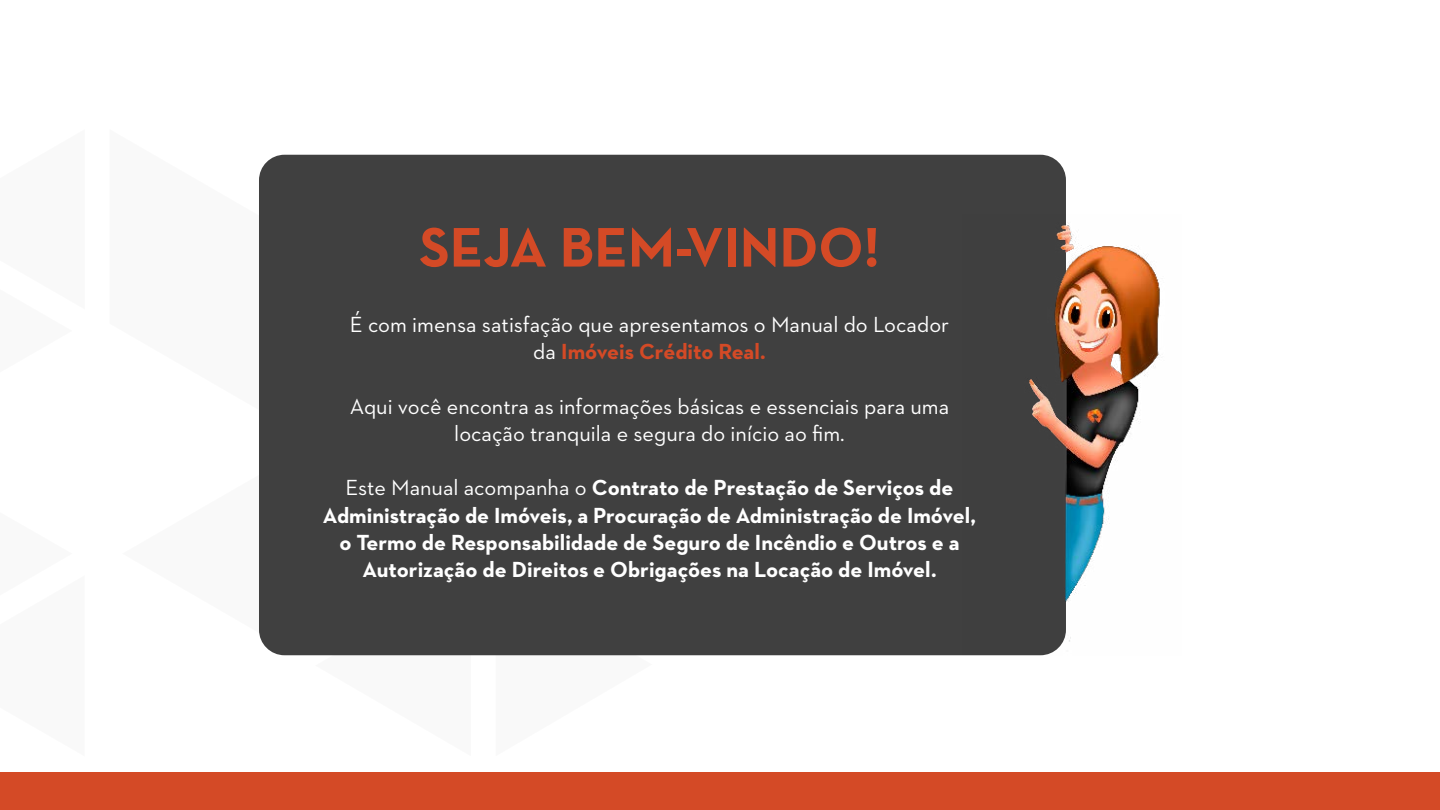
<style>
.page{position:relative;width:1440px;height:810px;background:#fff}
.page>*{position:absolute;margin:0;border:0;box-sizing:border-box;transform-origin:0 0}
.t1{font:700 56.7px "Neutraface Text";color:#d44a26}
.t2{font:700 22.27px/27.3px "Neutraface 2 Text";color:#fff;text-align:center}
.t3{font:22.27px/27.3px "Neutraface 2 Text";color:#fff;text-align:center}
.s1{font-weight:700;color:#d44a26}
.s2{font-weight:400}
</style>
<div class="page">
<svg style="left:496px;top:655px;width:157px;height:1px"></svg>
<div style="left:0;top:773px;width:1440px;height:37px;background:#d44a26"></div>
<div style="left:259px;top:155px;width:807px;height:500px;background:#404040;border-radius:26px"></div>
<img style="left:1029px;top:223px;width:131px;height:432px">
<h1 class="t1" style="left:419px;top:211px;width:462px">SEJA BEM-VINDO!</h1>
<p class="t3" style="left:350px;top:310px;width:601px">É com imensa satisfação que apresentamos o Manual do Locador da <span class="s1">Imóveis Crédito Real.</span></p>
<p class="t3" style="left:350px;top:392px;width:601px">Aqui você encontra as informações básicas e essenciais para uma locação tranquila e segura do início ao fim.</p>
<p class="t2" style="left:323px;top:474px;width:655px"><span class="s2">Este Manual acompanha o</span> Contrato de Prestação de Serviços de Administração de Imóveis, a Procuração de Administração de Imóvel, o Termo de Responsabilidade de Seguro de Incêndio e Outros e a Autorização de Direitos e Obrigações na Locação de Imóvel.</p>
</div>
